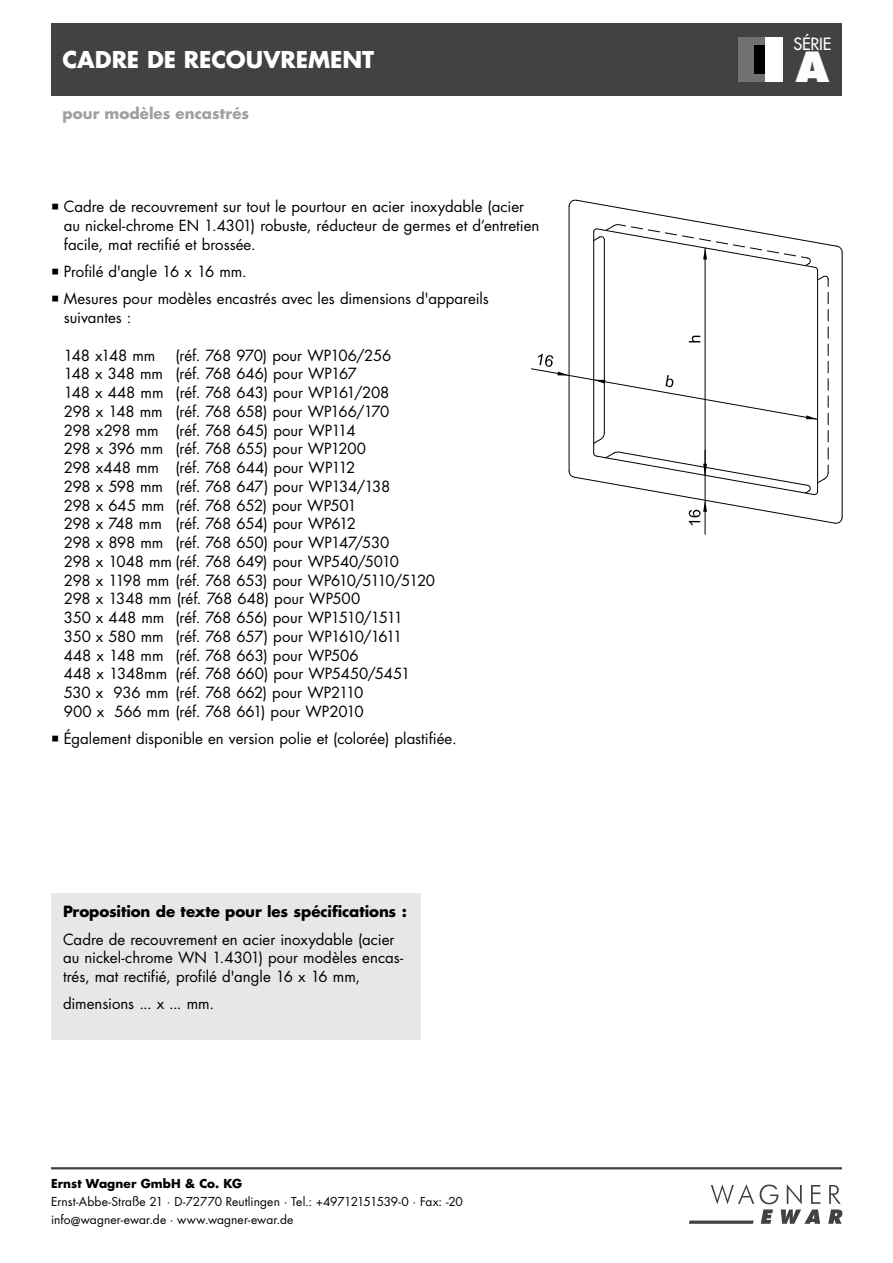
<style>
.page{position:relative;width:893px;height:1263px;background:#fff}
.page>*{position:absolute;margin:0;border:0;box-sizing:border-box;transform-origin:0 0}
.t1{font:800 40.5px "Futura Std";color:#fff}
.t2{font:700 22.5px "Futura Std";color:#fff}
.t3{font:500 16.5px "Futura Std";letter-spacing:-.015em;color:#fff}
.t4{font:15px/18.8px "Futura Std";color:#000}
.t5{font:700 15px "Futura Std";letter-spacing:-.005em;color:#000}
.t6{font:700 15px "Futura Std";color:#a0a0a0}
.t7{font:15px "Futura Std";letter-spacing:-.05em;color:#000}
.t8{font:12px/18px "Futura Std";color:#000}
.t9{font:700 12px "Futura Std";letter-spacing:.01em;color:#000}
</style>
<div class="page">
<svg style="left:689px;top:1184px;width:153px;height:40px"></svg>
<hr style="left:51px;top:1167px;width:791px;height:2px;background:#424242">
<div style="left:51px;top:23px;width:791px;height:73px;background:#424242"></div>
<div style="left:738px;top:37px;width:45px;height:45px;background:#fff"></div>
<div style="left:738px;top:37px;width:26px;height:45px;background:#717171"></div>
<div style="left:754px;top:45px;width:10px;height:28px;background:#000"></div>
<hr style="left:817px;top:270px;width:1px;height:221px;background:#000">
<hr style="left:842px;top:252px;width:1px;height:265px;background:#000">
<hr style="left:593px;top:232px;width:1px;height:221px;background:#000">
<hr style="left:569px;top:206px;width:1px;height:265px;background:#000">
<hr style="left:604px;top:240px;width:1px;height:193px;background:#000">
<svg style="left:828px;top:292px;width:1px;height:29px"></svg>
<hr style="left:705px;top:248px;width:1px;height:227px;background:#000">
<hr style="left:705px;top:450px;width:1px;height:84px;background:#000">
<svg style="left:569px;top:200px;width:274px;height:86px"></svg>
<svg style="left:531px;top:327px;width:312px;height:198px"></svg>
<div style="left:57px;top:899px;width:358px;height:135px;background:#e7e7e7"></div>
<div style="left:51px;top:893px;width:370px;height:147px;border:12px solid #e7e7e7"></div>
<h2 class="t2" style="left:63px;top:49px;width:313px">CADRE DE RECOUVREMENT</h2>
<p class="t6" style="left:63px;top:106px;width:188px">pour modèles encastrés</p>
<p class="t4" style="left:64px;top:199px;width:477px">Cadre de recouvrement sur tout le pourtour en acier inoxydable (acier au nickel-chrome EN 1.4301) robuste, réducteur de germes et d‘entretien facile, mat rectifié et brossée.</p>
<p class="t4" style="left:64px;top:259px;width:426px;line-height:27.3px">Profilé d'angle 16 x 16 mm.<br>Mesures pour modèles encastrés avec les dimensions d'appareils</p>
<p class="t4" style="left:64px;top:309px;width:69px">suivantes :</p>
<p class="t7" style="left:64px;top:348px;width:93px">148 x148 mm</p>
<p class="t4" style="left:64px;top:347px;width:373px;text-indent:112px">(réf. 768 970) pour WP106/256<br>148 x 348 mm (réf. 768 646) pour WP167<br>148 x 448 mm (réf. 768 643) pour WP161/208<br>298 x 148 mm (réf. 768 658) pour WP166/170<br>298 x298 mm (réf. 768 645) pour WP114<br>298 x 396 mm (réf. 768 655) pour WP1200<br>298 x448 mm (réf. 768 644) pour WP112<br>298 x 598 mm (réf. 768 647) pour WP134/138<br>298 x 645 mm (réf. 768 652) pour WP501<br>298 x 748 mm (réf. 768 654) pour WP612<br>298 x 898 mm (réf. 768 650) pour WP147/530<br>298 x 1048 mm (réf. 768 649) pour WP540/5010<br>298 x 1198 mm (réf. 768 653) pour WP610/5110/5120<br>298 x 1348 mm (réf. 768 648) pour WP500<br>350 x 448 mm (réf. 768 656) pour WP1510/1511<br>350 x 580 mm (réf. 768 657) pour WP1610/1611<br>448 x 148 mm (réf. 768 663) pour WP506<br>448 x 1348mm (réf. 768 660) pour WP5450/5451<br>530 x 936 mm (réf. 768 662) pour WP2110<br>900 x 566 mm (réf. 768 661) pour WP2010</p>
<p class="t4" style="left:64px;top:730px;width:394px">Également disponible en version polie et (colorée) plastifiée.</p>
<p class="t5" style="left:63px;top:905px;width:345px">Proposition de texte pour les spécifications :</p>
<p class="t4" style="left:63px;top:931px;width:342px">Cadre de recouvrement en acier inoxydable (acier au nickel-chrome WN 1.4301) pour modèles encas&shy;trés, mat rectifié, profilé d'angle 16 x 16 mm,</p>
<p class="t4" style="left:63px;top:996px;width:152px">dimensions ... x ... mm.</p>
<p class="t9" style="left:51px;top:1178px;width:193px">Ernst Wagner GmbH &amp; Co. KG</p>
<p class="t8" style="left:51px;top:1194px;width:413px">Ernst-Abbe-Straße 21 · D-72770 Reutlingen · Tel.: +49712151539-0 · Fax: -20 info@wagner-ewar.de · www.wagner-ewar.de</p>
<p class="t3" style="left:793px;top:35px;width:39px">SÉRIE</p>
<h1 class="t1" style="left:796px;top:44px;width:35px">A</h1>
</div>
